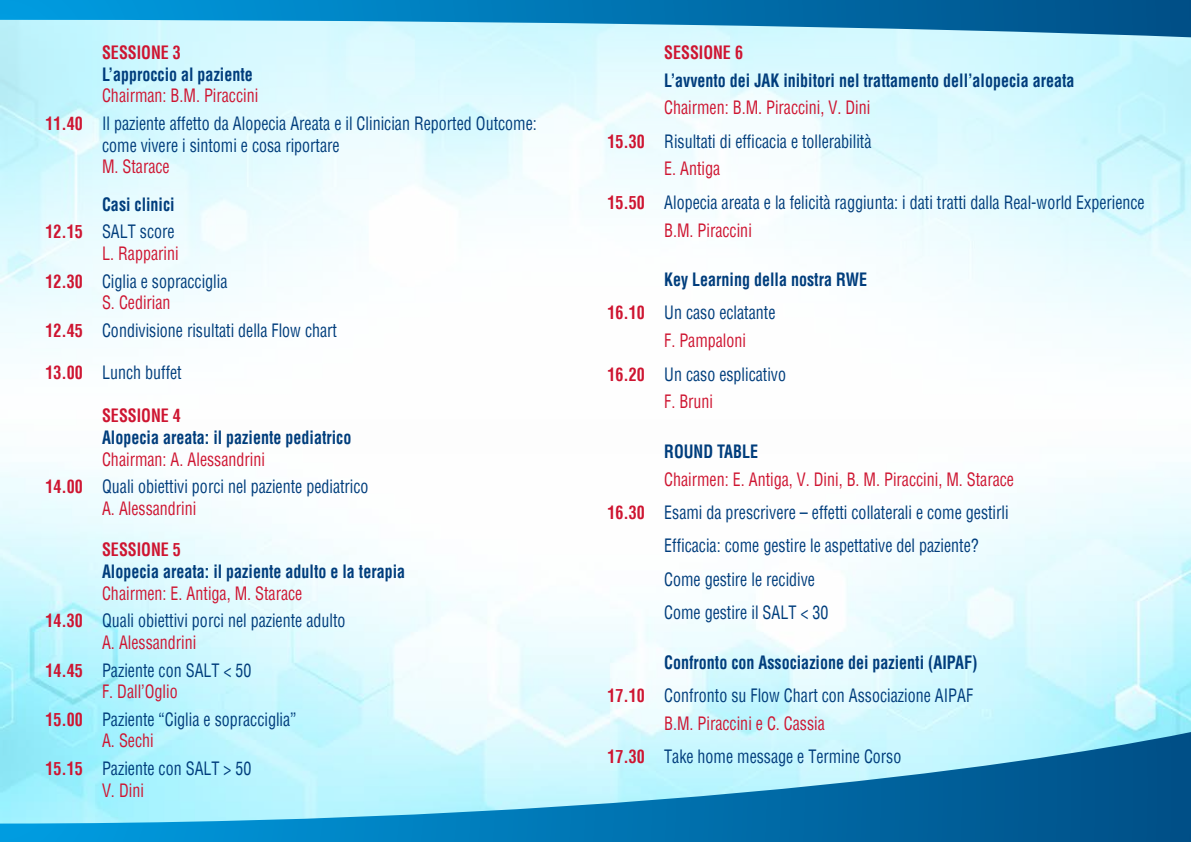
<style>
.page{position:relative;width:1191px;height:842px;background:#fff}
.page>*{position:absolute;margin:0;border:0;box-sizing:border-box;transform-origin:0 0}
.t1{font:condensed 18px/27.4px "Helvetica";color:#003d7c;scale:.89 1}
.t2{font:700 condensed 18px "Helvetica LT Std";color:#003d7c;scale:.89 1}
.t3{font:condensed 18px/21.8px "Helvetica";color:#ce1531;text-align:right;scale:.89 1}
.t4{font:700 condensed 18px "Helvetica";color:#ce1531;scale:.89 1}
.s1{color:#ce1531}
.s2{font-weight:700;color:#ce1531}
.s3{font-weight:700}
.s4{color:#003d7c}
</style>
<div class="page">
<img style="left:0;top:463px;width:1191px;height:269px">
<svg style="left:0;top:0;width:1191px;height:37px"></svg>
<svg style="left:0;top:732px;width:1191px;height:110px"></svg>
<p class="t4" style="left:102px;top:41px;width:90px">SESSIONE 3</p>
<p class="t2" style="left:102px;top:63px;width:171px">L’approccio al paziente</p>
<p class="t1" style="left:45px;top:82px;width:554px;text-indent:57px"><span class="s1">Chairman: B.M. Piraccini<br></span><span class="s2">11.40</span> Il paziente affetto da Alopecia Areata e il Clinician Reported Outcome:</p>
<p class="t1" style="left:102px;top:131px;width:268px">come vivere i sintomi e cosa riportare</p>
<p class="t3" style="left:102px;top:156px;width:77px">M. Starace</p>
<p class="t2" style="left:102px;top:193px;width:83px">Casi clinici</p>
<p class="t3" style="left:45px;top:221px;width:151px"><span class="s3">12.15</span> <span class="s4">SALT score<br></span>L. Rapparini</p>
<p class="t1" style="left:45px;top:270px;width:206px;line-height:21.8px;text-align:center"><span class="s2">12.30</span> Ciglia e sopracciglia<br><span class="s1">S. Cedirian</span></p>
<p class="t1" style="left:45px;top:316px;width:329px"><span class="s2">12.45</span> Condivisione risultati della Flow chart</p>
<p class="t1" style="left:45px;top:359px;width:155px"><span class="s2">13.00</span> Lunch buffet</p>
<p class="t4" style="left:102px;top:404px;width:90px">SESSIONE 4</p>
<p class="t2" style="left:102px;top:426px;width:282px">Alopecia areata: il paziente pediatrico</p>
<p class="t1" style="left:45px;top:445px;width:365px;text-indent:57px"><span class="s1">Chairman: A. Alessandrini<br></span><span class="s2">14.00</span> Quali obiettivi porci nel paziente pediatrico</p>
<p class="t3" style="left:102px;top:497px;width:107px">A. Alessandrini</p>
<p class="t4" style="left:102px;top:538px;width:90px">SESSIONE 5</p>
<p class="t2" style="left:102px;top:560px;width:342px">Alopecia areata: il paziente adulto e la terapia</p>
<p class="t1" style="left:45px;top:579px;width:339px;text-indent:57px"><span class="s1">Chairmen: E. Antiga, M. Starace<br></span><span class="s2">14.30</span> Quali obiettivi porci nel paziente adulto</p>
<p class="t1" style="left:45px;top:629px;width:233px;text-align:center"><span class="s1">A. Alessandrini<br></span><span class="s2">14.45</span> Paziente con SALT &lt; 50</p>
<p class="t1" style="left:45px;top:678px;width:284px;text-indent:57px"><span class="s1">F. Dall’Oglio<br></span><span class="s2">15.00</span> Paziente “Ciglia e sopracciglia”</p>
<p class="t1" style="left:45px;top:727px;width:233px;text-indent:57px"><span class="s1">A. Sechi<br></span><span class="s2">15.15</span> Paziente con SALT &gt; 50</p>
<p class="t3" style="left:102px;top:779px;width:48px">V. Dini</p>
<p class="t4" style="left:664px;top:41px;width:90px">SESSIONE 6</p>
<p class="t2" style="left:664px;top:69px;width:462px">L’avvento dei JAK inibitori nel trattamento dell’alopecia areata</p>
<p class="t1" style="left:607px;top:91px;width:298px;line-height:33.4px;text-align:right"><span class="s1">Chairmen: B.M. Piraccini, V. Dini<br></span><span class="s2">15.30</span> Risultati di efficacia e tollerabilità</p>
<p class="t1" style="left:607px;top:152px;width:605px;line-height:33.4px;text-indent:57px"><span class="s1">E. Antiga<br></span><span class="s2">15.50</span> Alopecia areata e la felicità raggiunta: i dati tratti dalla Real-world Experience</p>
<p class="t3" style="left:664px;top:219px;width:100px">B.M. Piraccini</p>
<p class="t2" style="left:664px;top:268px;width:229px">Key Learning della nostra RWE</p>
<p class="t1" style="left:664px;top:299px;width:126px;text-indent:-57px"><span class="s2">16.10</span> Un caso eclatante<br><span class="s1">F. Pampaloni</span></p>
<p class="t1" style="left:664px;top:360px;width:138px;text-indent:-57px"><span class="s2">16.20</span> Un caso esplicativo<br><span class="s1">F. Bruni</span></p>
<p class="t2" style="left:664px;top:440px;width:107px">ROUND TABLE</p>
<p class="t3" style="left:664px;top:468px;width:394px">Chairmen: E. Antiga, V. Dini, B. M. Piraccini, M. Starace</p>
<p class="t1" style="left:607px;top:498px;width:452px"><span class="s2">16.30</span> Esami da prescrivere – effetti collaterali e come gestirli</p>
<p class="t1" style="left:664px;top:532px;width:355px">Efficacia: come gestire le aspettative del paziente?</p>
<p class="t1" style="left:664px;top:565px;width:171px">Come gestire le recidive</p>
<p class="t1" style="left:664px;top:599px;width:186px">Come gestire il SALT &lt; 30</p>
<p class="t2" style="left:664px;top:651px;width:353px">Confronto con Associazione dei pazienti (AIPAF)</p>
<p class="t1" style="left:664px;top:681px;width:348px;text-indent:-57px"><span class="s2">17.10</span> Confronto su Flow Chart con Associazione AIPAF<br><span class="s1">B.M. Piraccini e C. Cassia</span></p>
<p class="t1" style="left:607px;top:743px;width:332px"><span class="s2">17.30</span> Take home message e Termine Corso</p>
</div>
